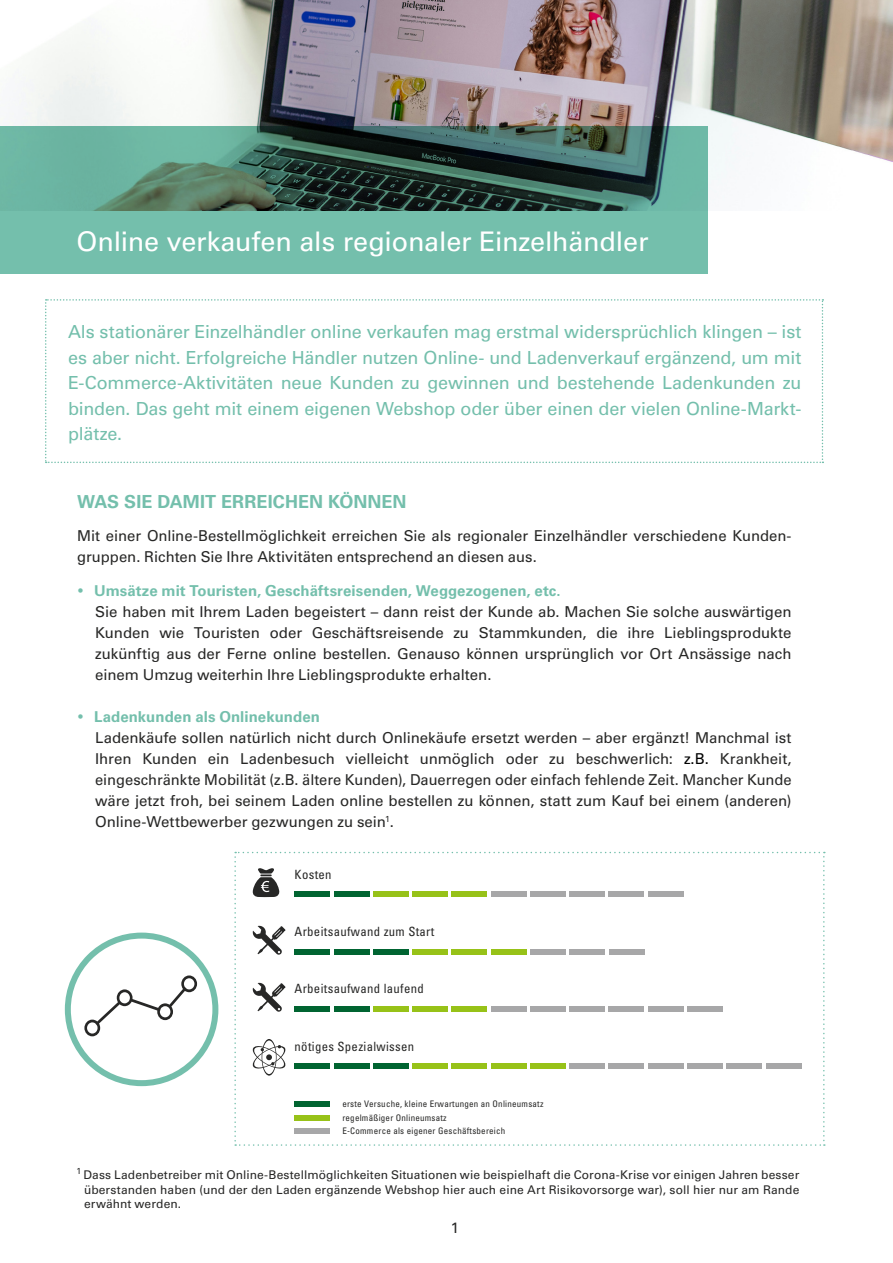
<style>
.page{position:relative;width:893px;height:1263px;background:#fff}
.page>*{position:absolute;margin:0;border:0;box-sizing:border-box;transform-origin:0 0}
.t1{font:27px "Univers LT Std";letter-spacing:-.005em;color:#fff}
.t2{font:18px/25.5px "Univers LT Std";letter-spacing:-.01em;color:#74bfac;text-align:justify}
.t3{font:700 18px "Univers LT Std";letter-spacing:.005em;color:#74bfac}
.t4{font:15px/21px "Univers LT Std";color:#272726;text-align:justify}
.t5{font:700 15px "Univers LT Std";letter-spacing:.005em;color:#74bfac}
.t6{font:condensed 12.75px "Univers LT Std";letter-spacing:.025em;color:#272726}
.t7{font:12px/14.4px "Univers LT Std";letter-spacing:.005em;color:#272726;text-align:justify}
.t8{font:condensed 9px "Univers LT Std";letter-spacing:.025em;color:#272726}
.s1{color:#000}
</style>
<div class="page">
<img style="left:0;top:0;width:893px;height:193px">
<svg style="left:0;top:127px;width:708px;height:147px;background:#599282"></svg>
<svg style="left:45px;top:299px;width:778px;height:164px"></svg>
<svg style="left:65px;top:932px;width:153px;height:154px"></svg>
<svg style="left:234px;top:852px;width:591px;height:294px"></svg>
<div style="left:295px;top:1101px;width:35px;height:6px;background:#006431"></div>
<div style="left:295px;top:1115px;width:35px;height:5px;background:#97c218"></div>
<div style="left:295px;top:1128px;width:35px;height:6px;background:#a7a7a8"></div>
<div style="left:608px;top:891px;width:36px;height:6px;background:#a7a7a8"></div>
<div style="left:648px;top:891px;width:35px;height:6px;background:#a7a7a8"></div>
<div style="left:570px;top:949px;width:35px;height:5px;background:#a7a7a8"></div>
<div style="left:609px;top:949px;width:35px;height:5px;background:#a7a7a8"></div>
<div style="left:530px;top:1006px;width:36px;height:6px;background:#a7a7a8"></div>
<div style="left:569px;top:1006px;width:36px;height:6px;background:#a7a7a8"></div>
<div style="left:609px;top:1006px;width:35px;height:6px;background:#a7a7a8"></div>
<div style="left:648px;top:1006px;width:36px;height:6px;background:#a7a7a8"></div>
<div style="left:687px;top:1006px;width:36px;height:6px;background:#a7a7a8"></div>
<div style="left:608px;top:1063px;width:36px;height:6px;background:#a7a7a8"></div>
<div style="left:648px;top:1063px;width:36px;height:6px;background:#a7a7a8"></div>
<div style="left:687px;top:1063px;width:36px;height:6px;background:#a7a7a8"></div>
<div style="left:726px;top:1063px;width:36px;height:6px;background:#a7a7a8"></div>
<div style="left:766px;top:1063px;width:35px;height:6px;background:#a7a7a8"></div>
<p class="t1" style="left:77px;top:226px;width:574px">Online verkaufen als regionaler Einzelhändler</p>
<p class="t2" style="left:68px;top:319px;width:735px">Als stationärer Einzelhändler online verkaufen mag erstmal widersprüchlich klingen – ist es aber nicht. Erfolgreiche Händler nutzen Online- und Ladenverkauf ergänzend, um mit E-Commerce-Aktivitäten neue Kunden zu gewinnen und bestehende Ladenkunden zu binden. Das geht mit einem eigenen Webshop oder über einen der vielen Online-Markt&shy;plätze.</p>
<p class="t3" style="left:77px;top:491px;width:331px">WAS SIE DAMIT ERREICHEN KÖNNEN</p>
<p class="t4" style="left:77px;top:525px;width:716px">Mit einer Online-Bestellmöglichkeit erreichen Sie als regionaler Einzelhändler verschiedene Kunden&shy;gruppen. Richten Sie Ihre Aktivitäten entsprechend an diesen aus.</p>
<p class="t5" style="left:77px;top:582px;width:485px">• Umsätze mit Touristen, Geschäftsreisenden, Weggezogenen, etc.</p>
<p class="t4" style="left:95px;top:601px;width:698px">Sie haben mit Ihrem Laden begeistert – dann reist der Kunde ab. Machen Sie solche auswärtigen Kunden wie Touristen oder Geschäftsreisende zu Stammkunden, die ihre Lieblingsprodukte zukünftig aus der Ferne online bestellen. Genauso können ursprünglich vor Ort Ansässige nach einem Umzug weiterhin Ihre Lieblingsprodukte erhalten.</p>
<p class="t5" style="left:77px;top:708px;width:244px">• Ladenkunden als Onlinekunden</p>
<p class="t4" style="left:95px;top:727px;width:698px">Ladenkäufe sollen natürlich nicht durch Onlinekäufe ersetzt werden – aber ergänzt! Manchmal ist Ihren Kunden ein Ladenbesuch vielleicht unmöglich oder zu beschwerlich: <span class="s1">z.B.</span> Krankheit, eingeschränkte Mobilität (z.B. ältere Kunden), Dauerregen oder einfach fehlende Zeit. Mancher Kunde wäre jetzt froh, bei seinem Laden online bestellen zu können, statt zum Kauf bei einem (anderen)<br>Online-Wettbewerber gezwungen zu sein<sup>1</sup>.</p>
<p class="t6" style="left:295px;top:867px;width:39px">Kosten</p>
<p class="t6" style="left:295px;top:924px;width:141px">Arbeitsaufwand zum Start</p>
<p class="t6" style="left:295px;top:981px;width:131px">Arbeitsaufwand laufend</p>
<p class="t6" style="left:295px;top:1038px;width:121px">nötiges Spezialwissen</p>
<p class="t8" style="left:342px;top:1098px;width:203px">erste Versuche, kleine Erwartungen an Onlineumsatz</p>
<p class="t8" style="left:342px;top:1112px;width:106px">regelmäßiger Onlineumsatz</p>
<p class="t8" style="left:342px;top:1125px;width:165px">E-Commerce als eigener Geschäftsbereich</p>
<p class="t7" style="left:84px;top:1168px;width:717px;text-indent:-8px"><sup>1</sup> Dass Ladenbetreiber mit Online-Bestellmöglichkeiten Situationen wie beispielhaft die Corona-Krise vor einigen Jahren besser überstanden haben (und der den Laden ergänzende Webshop hier auch eine Art Risikovorsorge war), soll hier nur am Rande erwähnt werden.</p>
<p class="t4" style="left:451px;top:1217px;width:10px">1</p>
</div>
